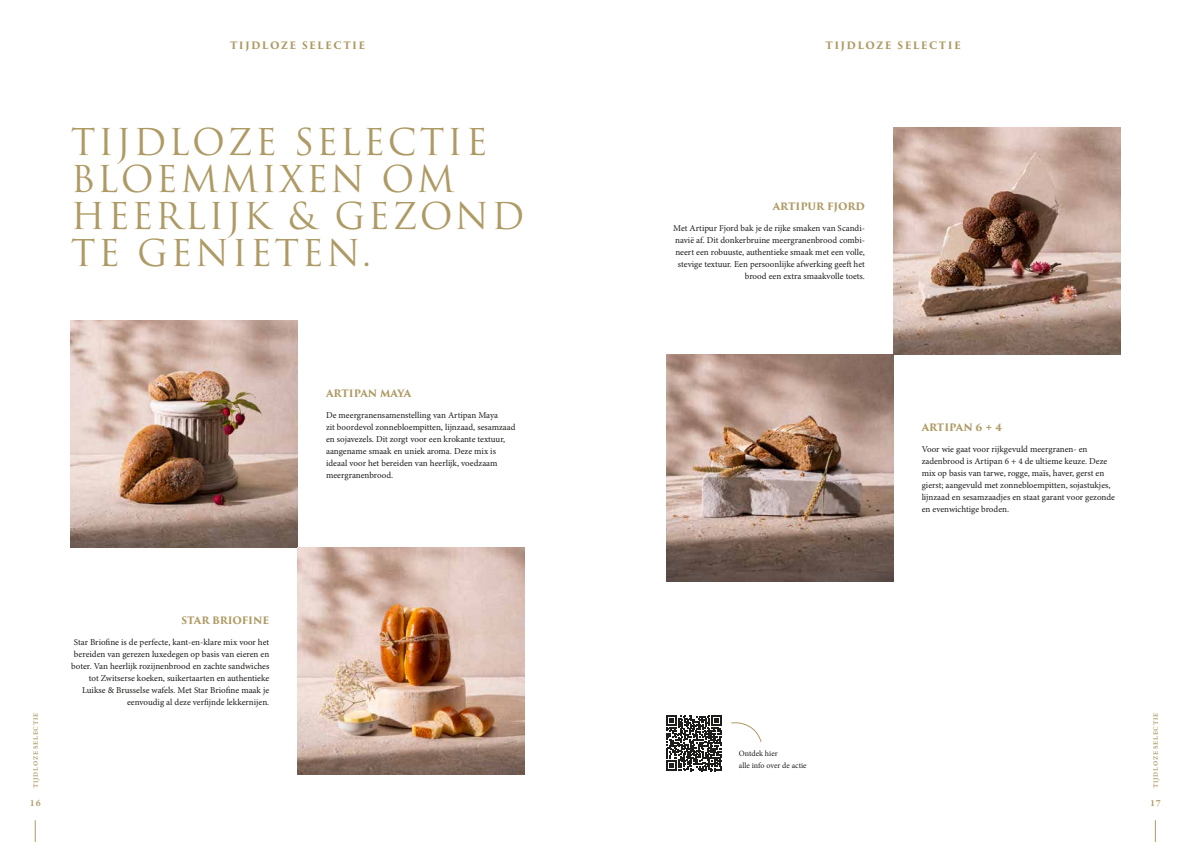
<style>
.page{position:relative;width:1191px;height:842px;background:#fff}
.page>*{position:absolute;margin:0;border:0;box-sizing:border-box;transform-origin:0 0}
.t1{font:36px/37px "Trajan Pro 3";letter-spacing:.07em;color:#ae9a64}
.t2{font:700 10px "Trajan Pro 3";color:#ae9a64}
.t3{font:700 10px "Trajan Pro 3";letter-spacing:.14em;color:#ae9a64}
.t4{font:600 10px "Arno Pro";color:#ae9a64}
.t5{font:9px/12px "Minion Pro";color:#1d1d1b}
.t6{font:8px/12px "Minion Pro";color:#1d1d1b}
.t7{font:600 7px "Arno Pro";letter-spacing:.1em;color:#ae9a64}
</style>
<div class="page">
<img style="left:71px;top:320px;width:227px;height:227px">
<img style="left:893px;top:128px;width:227px;height:226px">
<img style="left:666px;top:354px;width:227px;height:227px">
<img style="left:298px;top:547px;width:226px;height:227px">
<svg style="left:731px;top:722px;width:31px;height:20px"></svg>
<svg style="left:666px;top:715px;width:56px;height:56px"></svg>
<svg style="left:35px;top:820px;width:1px;height:22px"></svg>
<svg style="left:1155px;top:820px;width:1px;height:22px"></svg>
<p class="t3" style="left:230px;top:38px;width:137px">TIJDLOZE SELECTIE</p>
<p class="t3" style="left:825px;top:38px;width:137px">TIJDLOZE SELECTIE</p>
<h1 class="t1" style="left:71px;top:125px;width:455px">TIJDLOZE SELECTIE<br>BLOEMMIXEN OM<br>HEERLIJK &amp; GEZOND<br>TE GENIETEN.</h1>
<p class="t2" style="left:773px;top:199px;width:94px">ARTIPUR FJORD</p>
<p class="t5" style="left:673px;top:222px;width:193px;text-align:right">Met Artipur Fjord bak je de rijke smaken van Scandi&shy;navië af. Dit donkerbruine meergranenbrood combi&shy;neert een robuuste, authentieke smaak met een volle, stevige textuur. Een persoonlijke afwerking geeft het brood een extra smaakvolle toets.</p>
<p class="t7" style="left:32px;top:788px;width:77px;rotate:-90deg">tijdloze selectie</p>
<p class="t4" style="left:30px;top:797px;width:12px">16</p>
<p class="t2" style="left:181px;top:613px;width:89px">STAR BRIOFINE</p>
<p class="t5" style="left:71px;top:636px;width:199px;text-align:right">Star Briofine is de perfecte, kant-en-klare mix voor het bereiden van gerezen luxedegen op basis van eieren en boter. Van heerlijk rozijnenbrood en zachte sandwiches tot Zwitserse koeken, suikertaarten en authentieke Luikse &amp; Brusselse wafels. Met Star Briofine maak je eenvoudig al deze verfijnde lekkernijen.</p>
<p class="t2" style="left:326px;top:386px;width:87px">ARTIPAN MAYA</p>
<p class="t5" style="left:326px;top:409px;width:191px">De meergranensamenstelling van Artipan Maya<br>zit boordevol zonnebloempitten, lijnzaad, sesamzaad en sojavezels. Dit zorgt voor een krokante textuur, aangename smaak en uniek aroma. Deze mix is ideaal voor het bereiden van heerlijk, voedzaam meergranenbrood.</p>
<p class="t6" style="left:739px;top:748px;width:69px">Ontdek hier<br>alle info over de actie</p>
<p class="t2" style="left:921px;top:420px;width:82px">ARTIPAN 6 + 4</p>
<p class="t5" style="left:921px;top:443px;width:195px">Voor wie gaat voor rijkgevuld meergranen- en zadenbrood is Artipan 6 + 4 de ultieme keuze. Deze mix op basis van tarwe, rogge, maïs, haver, gerst en gierst; aangevuld met zonnebloempitten, sojastukjes, lijnzaad en sesamzaadjes en staat garant voor gezonde en evenwichtige broden.</p>
<p class="t7" style="left:1151px;top:788px;width:77px;rotate:-90deg">tijdloze selectie</p>
<p class="t4" style="left:1150px;top:797px;width:12px">17</p>
</div>
